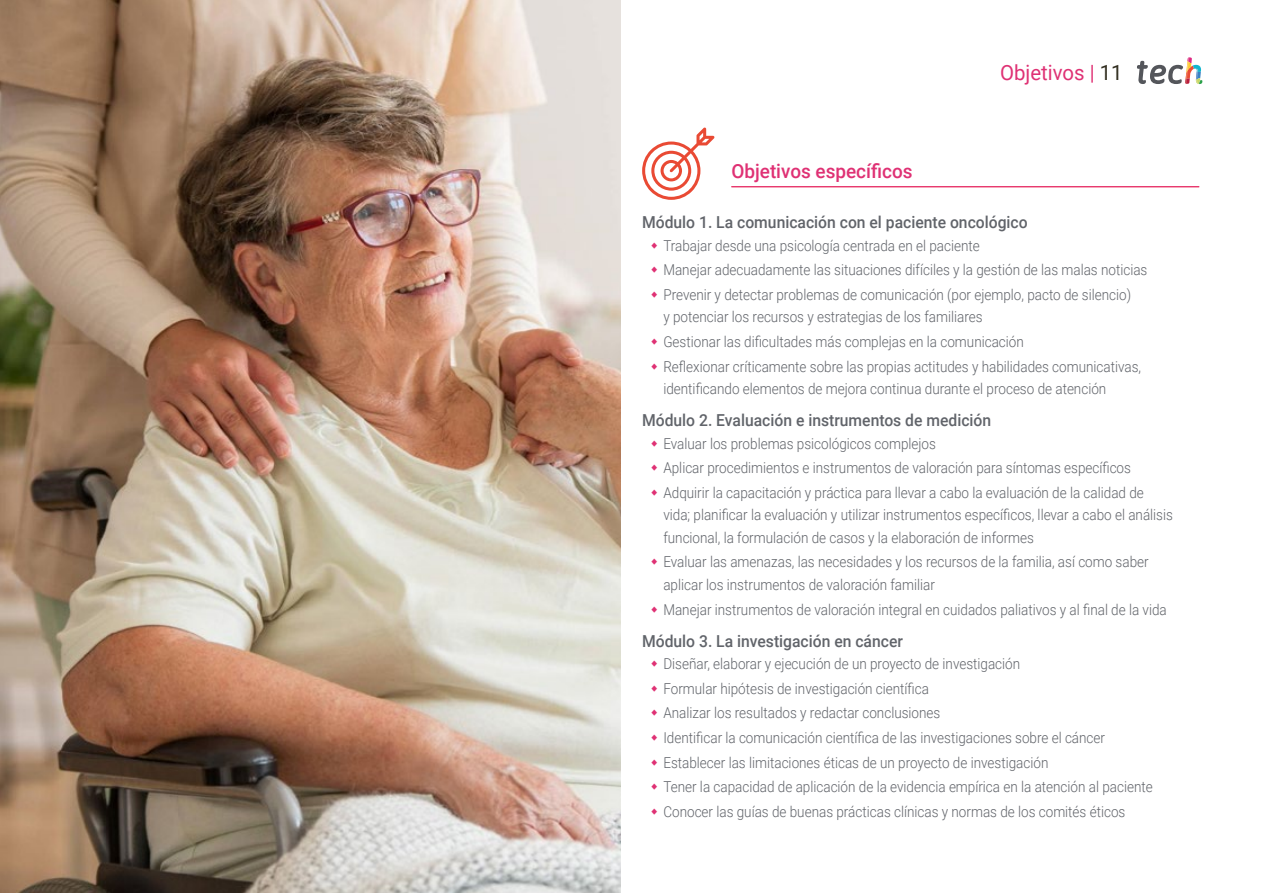
<style>
.page{position:relative;width:1263px;height:893px;background:#fff}
.page>*{position:absolute;margin:0;border:0;box-sizing:border-box;transform-origin:0 0}
.t1{font:21px "Roboto";color:#df3174}
.t2{font:500 19.5px "Roboto";color:#df3174}
.t3{font:500 16.5px "Roboto";color:#61646a;scale:.95 1}
.t4{font:300 15px/24.6px "Roboto";color:#61646a;scale:.9 1}
.s1{color:#312e20}
</style>
<div class="page">
<svg style="left:1137px;top:57px;width:65px;height:27px"></svg>
<img style="left:0;top:0;width:621px;height:893px">
<svg style="left:642px;top:127px;width:72px;height:73px"></svg>
<hr style="left:731px;top:186px;width:468px;height:1px;background:#df3174">
<h1 class="t1" style="left:1000px;top:57px;width:124px">Objetivos | <span class="s1">11</span></h1>
<h2 class="t2" style="left:731px;top:158px;width:183px">Objetivos específicos</h2>
<p class="t3" style="left:642px;top:211px;width:407px">Módulo 1. La comunicación con el paciente oncológico</p>
<p class="t4" style="left:663px;top:232px;width:539px">Trabajar desde una psicología centrada en el paciente<br>Manejar adecuadamente las situaciones difíciles y la gestión de las malas noticias<br>Prevenir y detectar problemas de comunicación (por ejemplo, pacto de silencio)</p>
<p class="t4" style="left:663px;top:304px;width:532px">y potenciar los recursos y estrategias de los familiares<br>Gestionar las dificultades más complejas en la comunicación<br>Reflexionar críticamente sobre las propias actitudes y habilidades comunicativas,</p>
<p class="t4" style="left:663px;top:376px;width:494px">identificando elementos de mejora continua durante el proceso de atención</p>
<p class="t3" style="left:642px;top:409px;width:369px">Módulo 2. Evaluación e instrumentos de medición</p>
<p class="t4" style="left:663px;top:430px;width:535px">Evaluar los problemas psicológicos complejos<br>Aplicar procedimientos e instrumentos de valoración para síntomas específicos<br>Adquirir la capacitación y práctica para llevar a cabo la evaluación de la calidad de</p>
<p class="t4" style="left:663px;top:503px;width:568px;line-height:22.5px">vida; planificar la evaluación y utilizar instrumentos específicos, llevar a cabo el análisis funcional, la formulación de casos y la elaboración de informes</p>
<p class="t4" style="left:663px;top:550px;width:541px;line-height:22.5px">Evaluar las amenazas, las necesidades y los recursos de la familia, así como saber aplicar los instrumentos de valoración familiar</p>
<p class="t4" style="left:663px;top:596px;width:561px">Manejar instrumentos de valoración integral en cuidados paliativos y al final de la vida</p>
<p class="t3" style="left:642px;top:629px;width:276px">Módulo 3. La investigación en cáncer</p>
<p class="t4" style="left:663px;top:651px;width:545px">Diseñar, elaborar y ejecución de un proyecto de investigación<br>Formular hipótesis de investigación científica<br>Analizar los resultados y redactar conclusiones<br>Identificar la comunicación científica de las investigaciones sobre el cáncer Establecer las limitaciones éticas de un proyecto de investigación<br>Tener la capacidad de aplicación de la evidencia empírica en la atención al paciente Conocer las guías de buenas prácticas clínicas y normas de los comités éticos</p>
</div>
